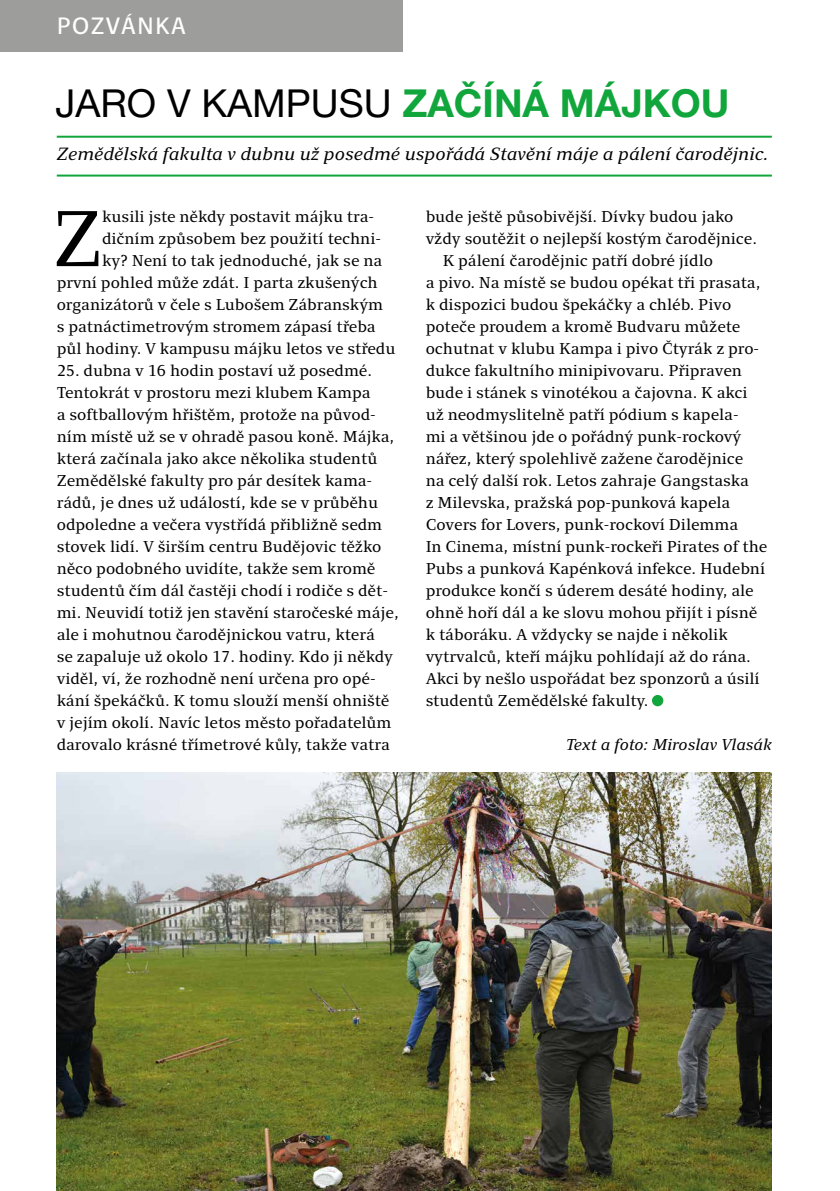
<style>
.page{position:relative;width:840px;height:1191px;background:#fff}
.page>*{position:absolute;margin:0;border:0;box-sizing:border-box;transform-origin:0 0}
.t1{font:80.2px "Clara Serif";color:#000}
.t2{font:38.6px "Helvetica Neue LT Pro";color:#000}
.t3{font:24px "Clara Sans";letter-spacing:.05em;color:#fff}
.t4{font:italic 18px "Clara Serif";color:#000}
.t5{font:16px/22px "Clara Serif";letter-spacing:-.005em;color:#000}
.t6{font:italic 16px "Clara Serif";color:#000}
.s1{font-weight:700;color:#11a63c}
</style>
<div class="page">
<div style="left:0;top:0;width:403px;height:51px;background:#9d9d9c"></div>
<hr style="left:57px;top:136px;width:714px;height:2px;background:#11a63c">
<hr style="left:57px;top:175px;width:714px;height:2px;background:#11a63c">
<img style="left:57px;top:772px;width:714px;height:419px">
<div style="left:651px;top:695px;width:12px;height:11px;background:#11a63c;border-radius:50%"></div>
<h3 class="t3" style="left:57px;top:13px;width:130px">POZVÁNKA</h3>
<h2 class="t2" style="left:55px;top:80px;width:675px">JARO V KAMPUSU <span class="s1">ZAČÍNÁ MÁJKOU</span></h2>
<p class="t4" style="left:57px;top:144px;width:713px">Zemědělská fakulta v dubnu už posedmé uspořádá Stavění máje a pálení čarodějnic.</p>
<h1 class="t1" style="left:52px;top:195px;width:52px">Z</h1>
<p class="t5" style="left:102px;top:206px;width:273px">kusili jste někdy postavit májku tra-</p>
<p class="t5" style="left:102px;top:228px;width:280px">dičním způsobem bez použití techni-</p>
<p class="t5" style="left:102px;top:250px;width:281px">ky? Není to tak jednoduché, jak se na</p>
<p class="t5" style="left:57px;top:272px;width:322px">první pohled může zdát. I parta zkušených</p>
<p class="t5" style="left:57px;top:294px;width:328px">organizátorů v čele s Lubošem Zábranským</p>
<p class="t5" style="left:57px;top:316px;width:320px">s patnáctimetrovým stromem zápasí třeba</p>
<p class="t5" style="left:57px;top:338px;width:340px">půl hodiny. V kampusu májku letos ve středu</p>
<p class="t5" style="left:57px;top:360px;width:343px">25. dubna v 16 hodin postaví už posedmé.<br>Tentokrát v prostoru mezi klubem Kampa<br>a softballovým hřištěm, protože na původ&shy;ním místě už se v ohradě pasou koně. Májka, která začínala jako akce několika studentů Zemědělské fakulty pro pár desítek kama&shy;rádů, je dnes už událostí, kde se v průběhu odpoledne a večera vystřídá přibližně sedm stovek lidí. V širším centru Budějovic těžko něco podobného uvidíte, takže sem kromě studentů čím dál častěji chodí i rodiče s dět&shy;mi. Neuvidí totiž jen stavění staročeské máje, ale i mohutnou čarodějnickou vatru, která<br>se zapaluje už okolo 17. hodiny. Kdo ji někdy viděl, ví, že rozhodně není určena pro opé&shy;kání špekáčků. K tomu slouží menší ohniště v jejím okolí. Navíc letos město pořadatelům darovalo krásné třímetrové kůly, takže vatra</p>
<p class="t5" style="left:425px;top:206px;width:309px">bude ještě působivější. Dívky budou jako</p>
<p class="t5" style="left:425px;top:228px;width:332px">vždy soutěžit o nejlepší kostým čarodějnice.</p>
<p class="t5" style="left:442px;top:250px;width:271px">K pálení čarodějnic patří dobré jídlo</p>
<p class="t5" style="left:425px;top:272px;width:336px">a pivo. Na místě se budou opékat tři prasata,</p>
<p class="t5" style="left:425px;top:294px;width:307px">k dispozici budou špekáčky a chléb. Pivo</p>
<p class="t5" style="left:425px;top:316px;width:316px">poteče proudem a kromě Budvaru můžete</p>
<p class="t5" style="left:425px;top:338px;width:335px">ochutnat v klubu Kampa i pivo Čtyrák z pro-</p>
<p class="t5" style="left:425px;top:360px;width:318px">dukce fakultního minipivovaru. Připraven</p>
<p class="t5" style="left:425px;top:382px;width:323px">bude i stánek s vinotékou a čajovna. K akci</p>
<p class="t5" style="left:425px;top:404px;width:314px">už neodmyslitelně patří pódium s kapela-</p>
<p class="t5" style="left:425px;top:426px;width:317px">mi a většinou jde o pořádný punk-rockový</p>
<p class="t5" style="left:425px;top:448px;width:319px">nářez, který spolehlivě zažene čarodějnice</p>
<p class="t5" style="left:425px;top:470px;width:324px">na celý další rok. Letos zahraje Gangstaska</p>
<p class="t5" style="left:425px;top:492px;width:306px">z Milevska, pražská pop-punková kapela</p>
<p class="t5" style="left:425px;top:514px;width:314px">Covers for Lovers, punk-rockoví Dilemma</p>
<p class="t5" style="left:425px;top:536px;width:343px">In Cinema, místní punk-rockeři Pirates of the</p>
<p class="t5" style="left:425px;top:558px;width:341px">Pubs a punková Kapénková infekce. Hudební</p>
<p class="t5" style="left:425px;top:580px;width:329px">produkce končí s úderem desáté hodiny, ale</p>
<p class="t5" style="left:425px;top:602px;width:333px">ohně hoří dál a ke slovu mohou přijít i písně</p>
<p class="t5" style="left:425px;top:624px;width:303px">k táboráku. A vždycky se najde i několik</p>
<p class="t5" style="left:425px;top:646px;width:326px">vytrvalců, kteří májku pohlídají až do rána.</p>
<p class="t5" style="left:425px;top:668px;width:335px">Akci by nešlo uspořádat bez sponzorů a úsilí</p>
<p class="t5" style="left:425px;top:690px;width:224px">studentů Zemědělské fakulty.</p>
<p class="t6" style="left:565px;top:736px;width:207px">Text a foto: Miroslav Vlasák</p>
</div>
